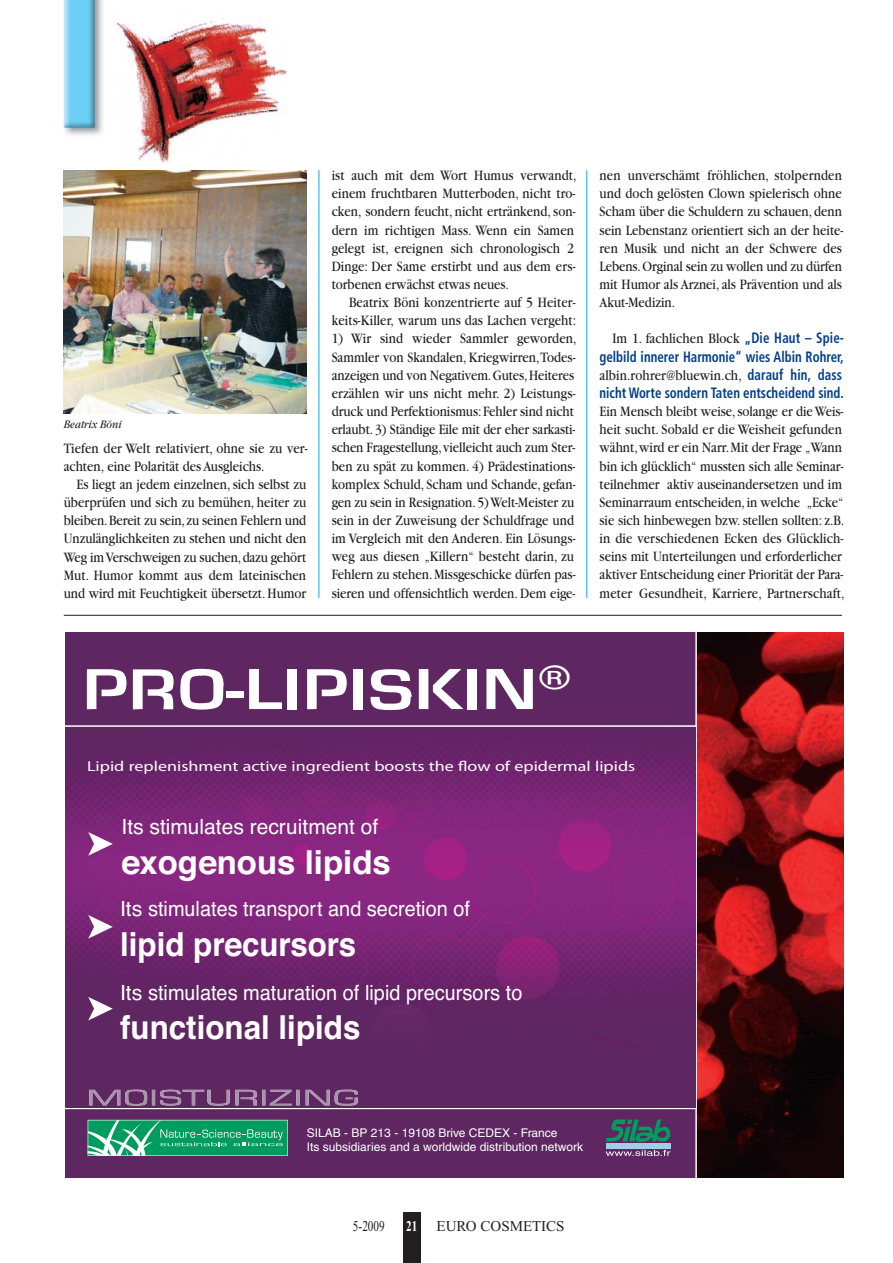
<style>
.page{position:relative;width:893px;height:1263px;background:#fff}
.page>*{position:absolute;margin:0;border:0;box-sizing:border-box;transform-origin:0 0}
.t1{font:60px "Micro Bold+FOZEPD";color:#fff;scale:1.25 1}
.t2{font:700 33px "Helvetica";color:#fff;scale:.95 1}
.t3{font:700 33px "Helvetica";color:#fff}
.t4{font:21px "Helvetica";color:#fff}
.t5{font:15px/18.1px "Garamond";color:#231f20;scale:.86 1}
.t6{font:700 condensed 15px "Frutiger";color:#023e88;scale:.86 1}
.t7{font:15px "Times New Roman";color:#231f20}
.t8{font:15px "Times New Roman";color:#231f20;scale:.75 1}
.t9{font:700 15px "Times New Roman";color:#fff;scale:.75 1}
.t10{font:700 14.4px "Micro";color:#fff;scale:1.25 1}
.t11{font:14.4px "Micro Bold+FOZEPD";color:#fff;scale:1.25 1}
.t12{font:12px/14.4px "Helvetica+KDNQLH";color:#fff}
.t13{font:italic 12px "Garamond";color:#231f20;scale:.86 1}
.s1{font-family:"Frutiger";font-weight:700;font-stretch:condensed;color:#023e88}
</style>
<div class="page">
<div style="left:404px;top:1212px;width:17px;height:51px;background:#231f20"></div>
<hr style="left:319px;top:170px;width:1px;height:428px;background:#00aeef">
<hr style="left:587px;top:170px;width:1px;height:428px;background:#00aeef">
<div style="left:66px;top:633px;width:629px;height:544px;background:#5e2761"></div>
<hr style="left:66px;top:725px;width:778px;height:2px;background:#fff">
<hr style="left:66px;top:1108px;width:778px;height:1px;background:#fff">
<svg style="left:88px;top:1120px;width:200px;height:36px;background:#30ac7c"></svg>
<div style="left:606px;top:1143px;width:64px;height:5px;background:#a3cce9"></div>
<svg style="left:606px;top:1119px;width:65px;height:23px"></svg>
<svg style="left:606px;top:1150px;width:64px;height:6px"></svg>
<svg style="left:695px;top:633px;width:149px;height:544px;background:#6b1315"></svg>
<img style="left:66px;top:728px;width:629px;height:379px">
<svg style="left:88px;top:832px;width:25px;height:24px"></svg>
<svg style="left:88px;top:915px;width:25px;height:24px"></svg>
<svg style="left:88px;top:996px;width:25px;height:24px"></svg>
<img style="left:89px;top:1090px;width:269px;height:15px">
<hr style="left:64px;top:615px;width:778px;height:1px;background:#231f20">
<img style="left:64px;top:170px;width:242px;height:243px">
<img style="left:62px;top:0;width:41px;height:136px">
<img style="left:117px;top:21px;width:171px;height:142px">
<p class="t13" style="left:64px;top:420px;width:69px">Beatrix Böni</p>
<p class="t5" style="left:64px;top:440px;width:285px">Tiefen der Welt relativiert, ohne sie zu ver&shy;achten, eine Polarität des Ausgleichs.</p>
<p class="t5" style="left:64px;top:476px;width:283px;text-align:justify;text-indent:13px">Es liegt an jedem einzelnen, sich selbst zu überprüfen und sich zu bemühen, heiter zu bleiben. Bereit zu sein, zu seinen Fehlern und Unzulänglichkeiten zu stehen und nicht den Weg im Verschweigen zu suchen, dazu gehört Mut. Humor kommt aus dem lateinischen und wird mit Feuchtigkeit übersetzt. Humor</p>
<p class="t5" style="left:332px;top:168px;width:286px">ist auch mit dem Wort Humus verwandt, einem fruchtbaren Mutterboden, nicht tro&shy;cken, sondern feucht, nicht ertränkend, son&shy;dern im richtigen Mass. Wenn ein Samen gelegt ist, ereignen sich chronologisch 2<br>Dinge: Der Same erstirbt und aus dem ers&shy;torbenen erwächst etwas neues.</p>
<p class="t5" style="left:332px;top:295px;width:286px;text-align:right">Beatrix Böni konzentrierte auf 5 Heiter&shy;keits-Killer, warum uns das Lachen vergeht:</p>
<p class="t5" style="left:332px;top:331px;width:286px">1) Wir sind wieder Sammler geworden, Sammler von Skandalen, Kriegwirren, Todes&shy;anzeigen und von Negativem. Gutes, Heiteres erzählen wir uns nicht mehr. 2) Leistungs&shy;druck und Perfektionismus: Fehler sind nicht erlaubt. 3) Ständige Eile mit der eher sarkasti&shy;schen Fragestellung, vielleicht auch zum Ster&shy;ben zu spät zu kommen. 4) Prädestinations&shy;komplex Schuld, Scham und Schande, gefan&shy;gen zu sein in Resignation. 5) Welt-Meister zu sein in der Zuweisung der Schuldfrage und im Vergleich mit den Anderen. Ein Lösungs&shy;weg aus diesen „Killern“ besteht darin, zu Fehlern zu stehen. Missgeschicke dürfen pas&shy;sieren und offensichtlich werden. Dem eige-</p>
<p class="t5" style="left:600px;top:168px;width:285px;text-align:justify">nen unverschämt fröhlichen, stolpernden und doch gelösten Clown spielerisch ohne Scham über die Schuldern zu schauen, denn sein Lebenstanz orientiert sich an der heite&shy;ren Musik und nicht an der Schwere des Lebens. Orginal sein zu wollen und zu dürfen mit Humor als Arznei, als Prävention und als Akut-Medizin.</p>
<p class="t5" style="left:612px;top:331px;width:271px">Im 1. fachlichen Block <span class="s1">„Die Haut – Spie-</span></p>
<p class="t6" style="left:600px;top:350px;width:286px">gelbild innerer Harmonie“ wies Albin Rohrer,</p>
<p class="t5" style="left:600px;top:367px;width:283px">albin.rohrer@bluewin.ch, <span class="s1">darauf hin, dass</span></p>
<p class="t6" style="left:600px;top:387px;width:286px">nicht Worte sondern Taten entscheidend sind.</p>
<p class="t5" style="left:600px;top:404px;width:286px">Ein Mensch bleibt weise, solange er die Weis&shy;heit sucht. Sobald er die Weisheit gefunden wähnt, wird er ein Narr. Mit der Frage „Wann bin ich glücklich“ mussten sich alle Seminar&shy;teilnehmer aktiv auseinandersetzen und im Seminarraum entscheiden, in welche „Ecke“ sie sich hinbewegen bzw. stellen sollten: z.B. in die verschiedenen Ecken des Glücklich&shy;seins mit Unterteilungen und erforderlicher aktiver Entscheidung einer Priorität der Para&shy;meter Gesundheit, Karriere, Partnerschaft,</p>
<h1 class="t1" style="left:83px;top:666px;width:393px">PRO-LIPISKIN<sup>®</sup></h1>
<p class="t10" style="left:87px;top:761px;width:440px">Lipid replenishment active ingredient boosts the flow of epidermal lipids</p>
<p class="t11" style="left:137px;top:760px;width:423px">eplenishment active ingredient boo ts the flow of epidermal lipids</p>
<h3 class="t4" style="left:122px;top:819px;width:258px">Its stimulates recruitment of</h3>
<h2 class="t3" style="left:122px;top:850px;width:271px">exogenous lipids</h2>
<h3 class="t4" style="left:120px;top:901px;width:351px">Its stimulates transport and secretion of</h3>
<h2 class="t2" style="left:120px;top:932px;width:250px">lipid precursors</h2>
<h3 class="t4" style="left:120px;top:984px;width:404px">Its stimulates maturation of lipid precursors to</h3>
<h2 class="t2" style="left:120px;top:1015px;width:254px">functional lipids</h2>
<p class="t12" style="left:307px;top:1125px;width:278px">SILAB - BP 213 - 19108 Brive CEDEX - France<br>Its subsidiaries and a worldwide distribution network</p>
<p class="t8" style="left:353px;top:1220px;width:44px">5-2009</p>
<p class="t9" style="left:406px;top:1220px;width:16px">21</p>
<p class="t7" style="left:437px;top:1220px;width:130px">EURO COSMETICS</p>
</div>
